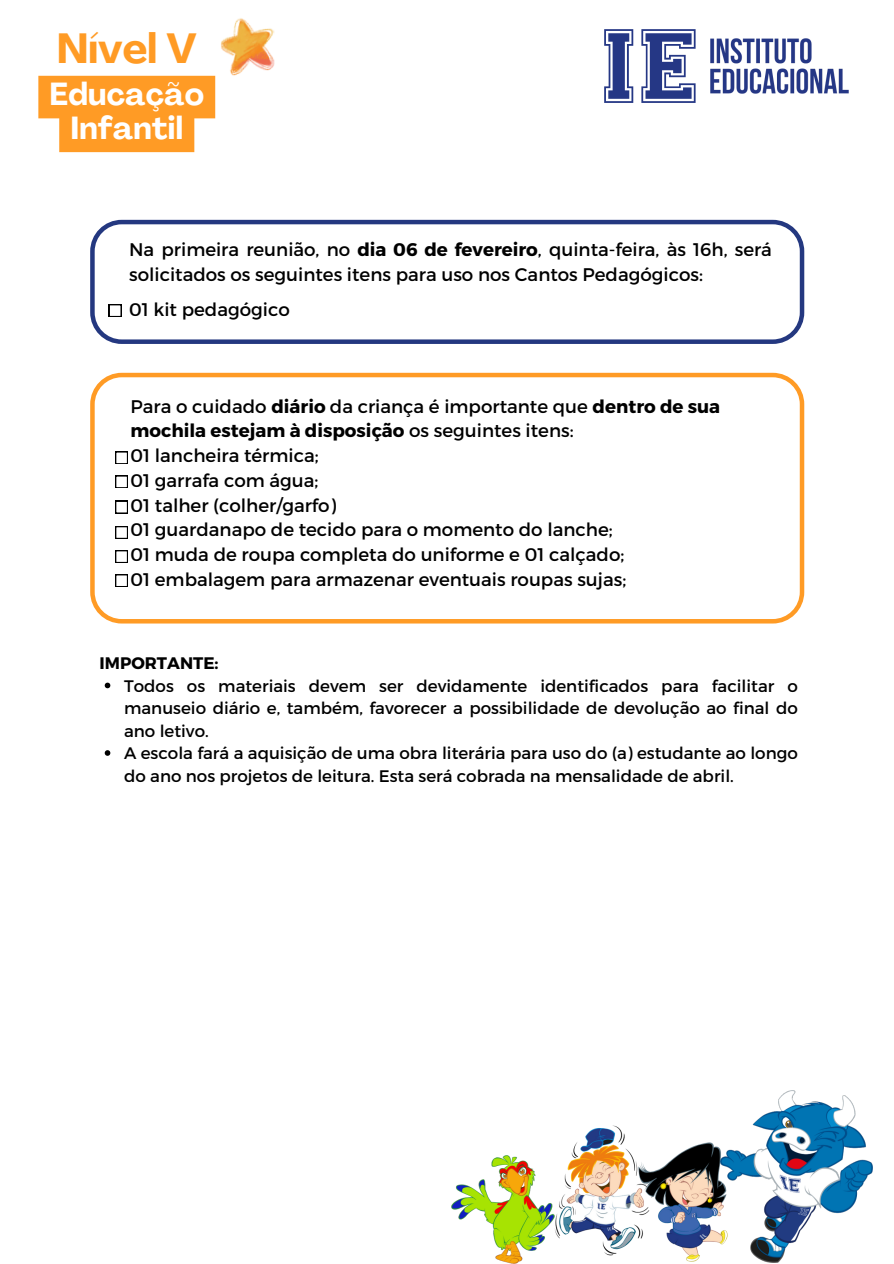
<style>
.page{position:relative;width:894px;height:1264px;background:#fff}
.page>*{position:absolute;margin:0;border:0;box-sizing:border-box;transform-origin:0 0}
.t1{font:700 41.7px "Agrandir";color:#ff9b25}
.t2{font:700 31.5px/33.8px "Agrandir";letter-spacing:.01em;color:#fff;text-align:center}
.t3{font:18.3px/24.8px "Montserrat";color:#000}
.t4{font:16.65px/22.5px "Montserrat";color:#000;text-align:justify}
.t5{font:700 16.65px "Montserrat";color:#000}
.s1{font-weight:700}
</style>
<div class="page">
<svg style="left:90px;top:220px;width:713px;height:123px"></svg>
<svg style="left:90px;top:373px;width:713px;height:250px"></svg>
<svg style="left:604px;top:29px;width:29px;height:74px"></svg>
<svg style="left:641px;top:29px;width:54px;height:74px"></svg>
<img style="left:710px;top:38px;width:139px;height:56px">
<img style="left:215px;top:18px;width:60px;height:67px">
<svg style="left:115px;top:526px;width:13px;height:12px"></svg>
<svg style="left:115px;top:451px;width:13px;height:13px"></svg>
<svg style="left:115px;top:550px;width:13px;height:12px"></svg>
<svg style="left:115px;top:475px;width:13px;height:13px"></svg>
<svg style="left:109px;top:304px;width:12px;height:13px"></svg>
<svg style="left:115px;top:501px;width:13px;height:12px"></svg>
<svg style="left:115px;top:574px;width:13px;height:12px"></svg>
<svg style="left:38px;top:76px;width:177px;height:76px;background:#ffa53c"></svg>
<img style="left:559px;top:1125px;width:73px;height:131px">
<img style="left:451px;top:1155px;width:108px;height:108px">
<img style="left:632px;top:1142px;width:87px;height:120px">
<img style="left:719px;top:1090px;width:154px;height:173px">
<svg style="left:105px;top:682px;width:5px;height:6px"></svg>
<svg style="left:105px;top:750px;width:5px;height:5px"></svg>
<p class="t1" style="left:57px;top:32px;width:141px">Nível V</p>
<p class="t2" style="left:50px;top:80px;width:156px">Educação<br>Infantil</p>
<p class="t3" style="left:129px;top:235px;width:644px;line-height:25.2px">Na primeira reunião, no <span class="s1">dia 06 de fevereiro</span>, quinta-feira, às 16h, será solicitados os seguintes itens para uso nos Cantos Pedagógicos:</p>
<p class="t3" style="left:129px;top:296px;width:162px">01 kit pedagógico</p>
<p class="t3" style="left:130px;top:393px;width:591px">Para o cuidado <span class="s1">diário</span> da criança é importante que <span class="s1">dentro de sua mochila estejam à disposição</span> os seguintes itens:</p>
<h1 class="t3" style="left:130px;top:442px;width:190px">01 lancheira térmica;</h1>
<h2 class="t3" style="left:130px;top:467px;width:189px">01 garrafa com água;</h2>
<p class="t3" style="left:130px;top:492px;width:207px">01 talher (colher/garfo)</p>
<p class="t3" style="left:130px;top:516px;width:483px">01 guardanapo de tecido para o momento do lanche;</p>
<p class="t3" style="left:130px;top:541px;width:495px">01 muda de roupa completa do uniforme e 01 calçado;</p>
<p class="t3" style="left:130px;top:566px;width:497px">01 embalagem para armazenar eventuais roupas sujas;</p>
<p class="t5" style="left:100px;top:652px;width:120px">IMPORTANTE:</p>
<p class="t4" style="left:124px;top:673px;width:675px">Todos os materiais devem ser devidamente identificados para facilitar o manuseio diário e, também, favorecer a possibilidade de devolução ao final do ano letivo.</p>
<p class="t4" style="left:124px;top:741px;width:675px">A escola fará a aquisição de uma obra literária para uso do (a) estudante ao longo do ano nos projetos de leitura. Esta será cobrada na mensalidade de abril.</p>
</div>
